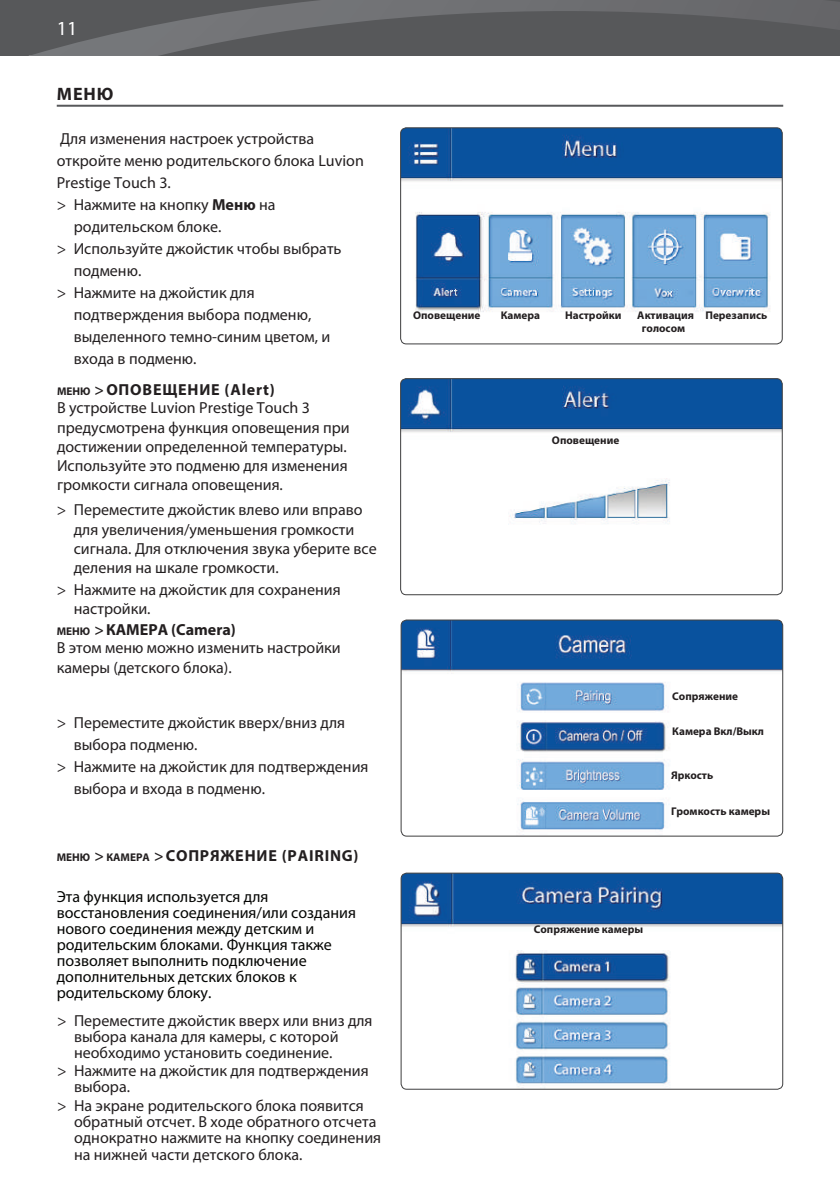
<style>
.page{position:relative;width:840px;height:1191px;background:#fff}
.page>*{position:absolute;margin:0;border:0;box-sizing:border-box;transform-origin:0 0}
.t1{font:20px "Myriad Pro";color:#fff}
.t2{font:700 18px "Myriad Pro";color:#231f20}
.t3{font:16px/19px "Myriad Pro";color:#231f20}
.t4{font:16px/16px "Myriad Pro";color:#040503}
.t5{font:700 16px "Myriad Pro";letter-spacing:.05em;color:#231f20}
.t6{font:700 16px "Myriad Pro";color:#231f20}
.t7{font:700 11.2px/13.4px "Myriad Pro";color:#231f20}
.s1{font-weight:700}
.s2{font-weight:700;font-size:11.2px}
.s3{font-weight:600}
.s4{font-size:11.2px}
</style>
<div class="page">
<div style="left:0;top:0;width:839px;height:56px;background:#57585a"></div>
<svg style="left:29px;top:0;width:810px;height:56px"></svg>
<img style="left:401px;top:128px;width:380px;height:216px">
<div style="left:400px;top:127px;width:382px;height:217px;border:1px solid #3e3e3f;border-radius:6px"></div>
<hr style="left:57px;top:105px;width:725px;height:2px;background:#57585a">
<img style="left:402px;top:379px;width:379px;height:146px">
<img style="left:401px;top:657px;width:381px;height:179px">
<img style="left:401px;top:873px;width:381px;height:216px">
<div style="left:400px;top:872px;width:382px;height:217px;border:1px solid #3e3e3f;border-radius:6px"></div>
<img style="left:400px;top:533px;width:384px;height:124px">
<p class="t1" style="left:57px;top:16px;width:22px">11</p>
<p class="t2" style="left:57px;top:82px;width:58px">МЕНЮ</p>
<p class="t3" style="left:60px;top:129px;width:255px">Для изменения настроек устройства</p>
<p class="t3" style="left:57px;top:151px;width:308px">откройте меню родительского блока Luvion</p>
<p class="t3" style="left:57px;top:173px;width:115px">Prestige Touch 3.</p>
<p class="t3" style="left:57px;top:195px;width:220px">&gt; Нажмите на кнопку <span class="s1">Меню</span> на</p>
<p class="t3" style="left:74px;top:217px;width:149px">родительском блоке.</p>
<p class="t3" style="left:57px;top:239px;width:286px">&gt; Используйте джойстик чтобы выбрать</p>
<p class="t3" style="left:74px;top:261px;width:69px">подменю.</p>
<p class="t3" style="left:57px;top:283px;width:199px">&gt; Нажмите на джойстик для</p>
<p class="t3" style="left:74px;top:305px;width:239px">подтверждения выбора подменю,</p>
<p class="t3" style="left:74px;top:327px;width:258px">выделенного темно-синим цветом, и</p>
<p class="t3" style="left:74px;top:349px;width:124px">входа в подменю.</p>
<p class="t3" style="left:57px;top:380px;width:294px"><span class="s2">МЕНЮ</span> <span class="s3">&gt;</span><span class="s1">ОПОВЕЩЕНИЕ (Alert)<br></span>В устройстве Luvion Prestige Touch 3 предусмотрена функция оповещения при достижении определенной температуры.<br>Используйте это подменю для изменения громкости сигнала оповещения.</p>
<p class="t3" style="left:74px;top:500px;width:304px;text-indent:-17px">&gt; Переместите джойстик влево или вправо для увеличения/уменьшения громкости сигнала. Для отключения звука уберите все деления на шкале громкости.</p>
<p class="t3" style="left:57px;top:580px;width:285px">&gt; Нажмите на джойстик для сохранения</p>
<p class="t3" style="left:74px;top:599px;width:78px">настройки.</p>
<p class="t6" style="left:57px;top:619px;width:181px"><span class="s4">МЕНЮ</span> <span class="s3">&gt;</span>КАМЕРА (Camera)</p>
<p class="t3" style="left:57px;top:638px;width:285px">В этом меню можно изменить настройки камеры (детского блока).</p>
<p class="t3" style="left:57px;top:713px;width:290px">&gt; Переместите джойстик вверх/вниз для</p>
<p class="t3" style="left:74px;top:735px;width:125px">выбора подменю.</p>
<p class="t3" style="left:57px;top:757px;width:313px">&gt; Нажмите на джойстик для подтверждения</p>
<p class="t3" style="left:74px;top:779px;width:192px">выбора и входа в подменю.</p>
<p class="t5" style="left:57px;top:845px;width:303px"><span class="s4">МЕНЮ</span> <span class="s3">&gt;</span> <span class="s4">КАМЕРА</span> <span class="s3">&gt;</span>СОПРЯЖЕНИЕ (PAIRING)</p>
<p class="t4" style="left:57px;top:888px;width:300px">Эта функция используется для восстановления соединения/или создания нового соединения между детским и родительским блоками. Функция также позволяет выполнить подключение дополнительных детских блоков к родительскому блоку.</p>
<p class="t3" style="left:74px;top:1012px;width:300px;line-height:16px;text-indent:-17px">&gt; Переместите джойстик вверх или вниз для выбора канала для камеры, с которой необходимо установить соединение.</p>
<p class="t3" style="left:74px;top:1062px;width:296px;line-height:16px;text-indent:-17px">&gt; Нажмите на джойстик для подтверждения выбора.</p>
<p class="t3" style="left:74px;top:1097px;width:308px;line-height:16.2px;text-indent:-17px">&gt; На экране родительского блока появится обратный отсчет. В ходе обратного отсчета однократно нажмите на кнопку соединения на нижней части детского блока.</p>
<p class="t7" style="left:413px;top:308px;width:69px">Оповещение</p>
<p class="t7" style="left:500px;top:308px;width:41px">Камера</p>
<p class="t7" style="left:564px;top:308px;width:58px">Настройки</p>
<p class="t7" style="left:641px;top:308px;width:127px;text-indent:-5px">Активация Перезапись голосом</p>
<p class="t7" style="left:551px;top:433px;width:69px">Оповещение</p>
<p class="t7" style="left:672px;top:689px;width:67px">Сопряжение</p>
<p class="t7" style="left:672px;top:724px;width:93px">Камера Вкл/Выкл</p>
<p class="t7" style="left:670px;top:768px;width:44px">Яркость</p>
<p class="t7" style="left:670px;top:804px;width:100px">Громкость камеры</p>
<p class="t7" style="left:533px;top:922px;width:111px">Сопряжение камеры</p>
</div>
